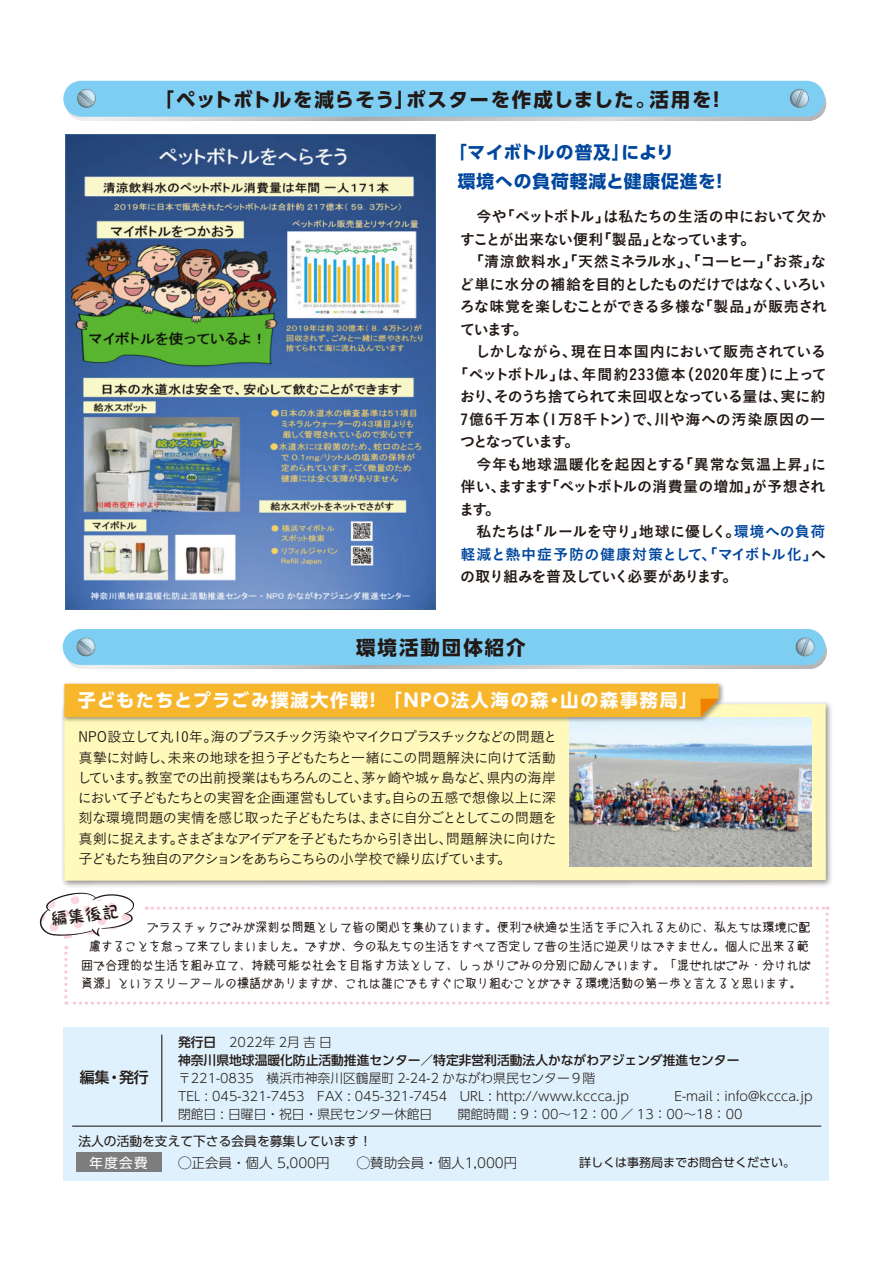
<style>
.page{position:relative;width:893px;height:1263px;background:#fff}
.page>*{position:absolute;margin:0;border:0;box-sizing:border-box;transform-origin:0 0}
.t1{font:700 19.5px "UD Shin Go Pro";letter-spacing:.06em;color:#221815}
.t2{font:700 19.5px "UD Shin Go Pro";letter-spacing:.085em;color:#221815}
.t3{font:700 18px "UD Shin Go Pro";letter-spacing:.1em;color:#fff}
.t4{font:700 17.7px/28.5px "UD Shin Go Pro";letter-spacing:.05em;color:#00479d}
.t5{font:700 15.75px "Ro Pokkru Std";color:#221815}
.t6{font:15px "Koburina Go Std W6";letter-spacing:-.02em;color:#221815}
.t7{font:15px "Koburina Go Std W6";letter-spacing:.065em;color:#221815}
.t8{font:15px "Koburina Go Std W6";letter-spacing:-.06em;color:#221815}
.t9{font:15px "Koburina Go Std W6";letter-spacing:.06em;color:#221815}
.t10{font:15px "Koburina Go Std W6";letter-spacing:-.045em;color:#221815}
.t11{font:15px "Koburina Go Std W6";color:#221815}
.t12{font:15px "Koburina Go Std W6";letter-spacing:.035em;color:#00479d}
.t13{font:15px "Koburina Go Std W6";letter-spacing:.05em;color:#221815}
.t14{font:15px "Koburina Go Std W6";letter-spacing:-.095em;color:#221815}
.t15{font:15px "Koburina Go Std W6";letter-spacing:-.08em;color:#221815}
.t16{font:15px "Koburina Go Std W6";letter-spacing:-.13em;color:#221815}
.t17{font:500 15px "UD Shin Go Pro";color:#221815}
.t18{font:14.25px/20.2px "Koburina Go Std W3";letter-spacing:-.11em;color:#221815;text-align:justify}
.t19{font:300 13.5px "UD Shin Go Pro";color:#221815}
.t20{font:13.5px "UD Shin Go Pro";color:#fff}
.t21{font:300 12.75px/18px "UD Shin Go Pro";color:#221815}
.t22{font:500 12.75px/18.1px "UD Shin Go Pro";color:#221815}
.t23{font:12.75px "UD Shin Go Pro";color:#221815}
.t24{font:12px "cinecaption";color:#221815}
.t25{font:12px "UD Shin Go Pro";color:#221815}
.s1{color:#00479d}
.s2{color:#221815}
.s3{font-weight:300}
</style>
<div class="page">
<div style="left:64px;top:1027px;width:765px;height:153px;background:#def1fc"></div>
<div style="left:77px;top:1152px;width:85px;height:20px;background:#7d7d7d"></div>
<hr style="left:161px;top:1034px;width:1px;height:88px;background:#221815">
<hr style="left:72px;top:1125px;width:749px;height:2px;background:#221815">
<svg style="left:65px;top:85px;width:762px;height:36px;background:#c9caca"></svg>
<div style="left:63px;top:81px;width:762px;height:36px;background:#7ecef4;border-radius:18px"></div>
<svg style="left:790px;top:89px;width:19px;height:19px"></svg>
<svg style="left:77px;top:89px;width:19px;height:19px"></svg>
<svg style="left:40px;top:893px;width:789px;height:112px"></svg>
<img style="left:62px;top:702px;width:770px;height:185px">
<div style="left:64px;top:704px;width:762px;height:177px;background:#fffabc"></div>
<img style="left:569px;top:717px;width:243px;height:149px">
<svg style="left:65px;top:633px;width:762px;height:36px;background:#c9c9ca"></svg>
<div style="left:63px;top:629px;width:762px;height:36px;background:#7ecef4;border-radius:18px"></div>
<svg style="left:76px;top:637px;width:20px;height:20px"></svg>
<img style="left:62px;top:683px;width:664px;height:41px">
<div style="left:64px;top:684px;width:655px;height:33px;background:#f8b62d"></div>
<svg style="left:795px;top:637px;width:20px;height:20px"></svg>
<img style="left:65px;top:135px;width:371px;height:475px">
<h1 class="t1" style="left:155px;top:84px;width:573px">「ペットボトルを減らそう」ポスターを作成しました。活用を！</h1>
<p class="t4" style="left:458px;top:138px;width:272px;text-indent:-9px">「マイボトルの普及」により<br>環境への負荷軽減と健康促進を！</p>
<p class="t6" style="left:461px;top:205px;width:367px">　今や「ペットボトル」は私たちの生活の中において欠か</p>
<p class="t14" style="left:460px;top:228px;width:297px">すことが出来ない便利「製品」となっています。</p>
<p class="t6" style="left:461px;top:250px;width:367px">　「清涼飲料水」「天然ミネラル水」、「コーヒー」「お茶」な</p>
<p class="t10" style="left:459px;top:273px;width:368px">ど単に水分の補給を目的としたものだけではなく、いろい</p>
<p class="t6" style="left:460px;top:295px;width:369px">ろな味覚を楽しむことができる多様な「製品」が販売され</p>
<p class="t6" style="left:460px;top:318px;width:69px">ています。</p>
<p class="t6" style="left:461px;top:340px;width:367px">　しかしながら、現在日本国内において販売されている</p>
<p class="t7" style="left:453px;top:363px;width:375px">「ペットボトル」は、年間約233億本（2020年度）に上って</p>
<p class="t8" style="left:460px;top:385px;width:367px">おり、そのうち捨てられて未回収となっている量は、実に約</p>
<p class="t9" style="left:461px;top:408px;width:366px">7億6千万本（1万8千トン）で、川や海への汚染原因の一</p>
<p class="t16" style="left:460px;top:430px;width:121px">つとなっています。</p>
<p class="t13" style="left:461px;top:453px;width:367px">　今年も地球温暖化を起因とする「異常な気温上昇」に</p>
<p class="t6" style="left:461px;top:475px;width:366px">伴い、ますます「ペットボトルの消費量の増加」が予想され</p>
<p class="t6" style="left:460px;top:498px;width:42px">ます。</p>
<p class="t11" style="left:461px;top:520px;width:366px">　私たちは「ルールを守り」地球に優しく。<span class="s1">環境への負荷</span></p>
<p class="t12" style="left:461px;top:543px;width:367px">軽減と熱中症予防の健康対策として、「マイボトル化」<span class="s2">へ</span></p>
<p class="t15" style="left:460px;top:565px;width:279px">の取り組みを普及していく必要があります。</p>
<h1 class="t2" style="left:356px;top:632px;width:171px">環境活動団体紹介</h1>
<p class="t3" style="left:78px;top:685px;width:621px">子どもたちとプラごみ撲滅大作戦! 「NPO法人海の森・山の森事務局」</p>
<p class="t18" style="left:77px;top:727px;width:482px">NPO設立して丸10年。海のプラスチック汚染やマイクロプラスチックなどの問題と真摯に対峙し、未来の地球を担う子どもたちと一緒にこの問題解決に向けて活動しています。教室での出前授業はもちろんのこと、茅ヶ崎や城ヶ島など、県内の海岸において子どもたちとの実習を企画運営もしています。自らの五感で想像以上に深刻な環境問題の実情を感じ取った子どもたちは、まさに自分ごととしてこの問題を真剣に捉えます。さまざまなアイデアを子どもたちから引き出し、問題解決に向けた子どもたち独自のアクションをあちらこちらの小学校で繰り広げています。</p>
<p class="t5" style="left:50px;top:908px;width:69px;rotate:-7deg">編集後記</p>
<p class="t24" style="left:147px;top:921px;width:665px">プラスチックごみが深刻な問題として皆の関心を集めています。便利で快適な生活を手に入れるために、私たちは環境に配</p>
<p class="t24" style="left:89px;top:940px;width:722px">慮することを怠って来てしまいました。ですが、今の私たちの生活をすべて否定して昔の生活に逆戻りはできません。個人に出来る範</p>
<p class="t24" style="left:81px;top:958px;width:731px">囲で合理的な生活を組み立て、持続可能な社会を目指す方法として、しっかりごみの分別に励んでいます。「混ぜればごみ・分ければ</p>
<p class="t24" style="left:81px;top:977px;width:722px">資源」というスリーアールの標語がありますが、これは誰にでもすぐに取り組むことができる環境活動の第一歩と言えると思います。</p>
<p class="t22" style="left:178px;top:1033px;width:563px">発行日<span class="s3">　2022年 2月吉日<br></span>神奈川県地球温暖化防止活動推進センター／特定非営利活動法人かながわアジェンダ推進センター</p>
<p class="t21" style="left:178px;top:1069px;width:452px">〒221-0835　横浜市神奈川区鶴屋町 2-24-2 かながわ県民センター９階<br>TEL : 045-321-7453　FAX : 045-321-7454　URL : http://www.kccca.jp</p>
<p class="t17" style="left:80px;top:1065px;width:71px">編集・発行</p>
<p class="t21" style="left:178px;top:1087px;width:636px;text-indent:496px">E-mail : info@kccca.jp閉館日 : 日曜日・祝日・県民センター休館日　　開館時間 : 9：00～12：00 ／ 13：00～18：00</p>
<p class="t23" style="left:78px;top:1130px;width:295px">法人の活動を支えて下さる会員を募集しています！</p>
<p class="t20" style="left:90px;top:1151px;width:60px">年度会費</p>
<p class="t19" style="left:178px;top:1151px;width:341px">◯正会員・個人 5,000円　　◯賛助会員・個人1,000円</p>
<p class="t25" style="left:579px;top:1153px;width:217px">詳しくは事務局までお問合せください。</p>
</div>
